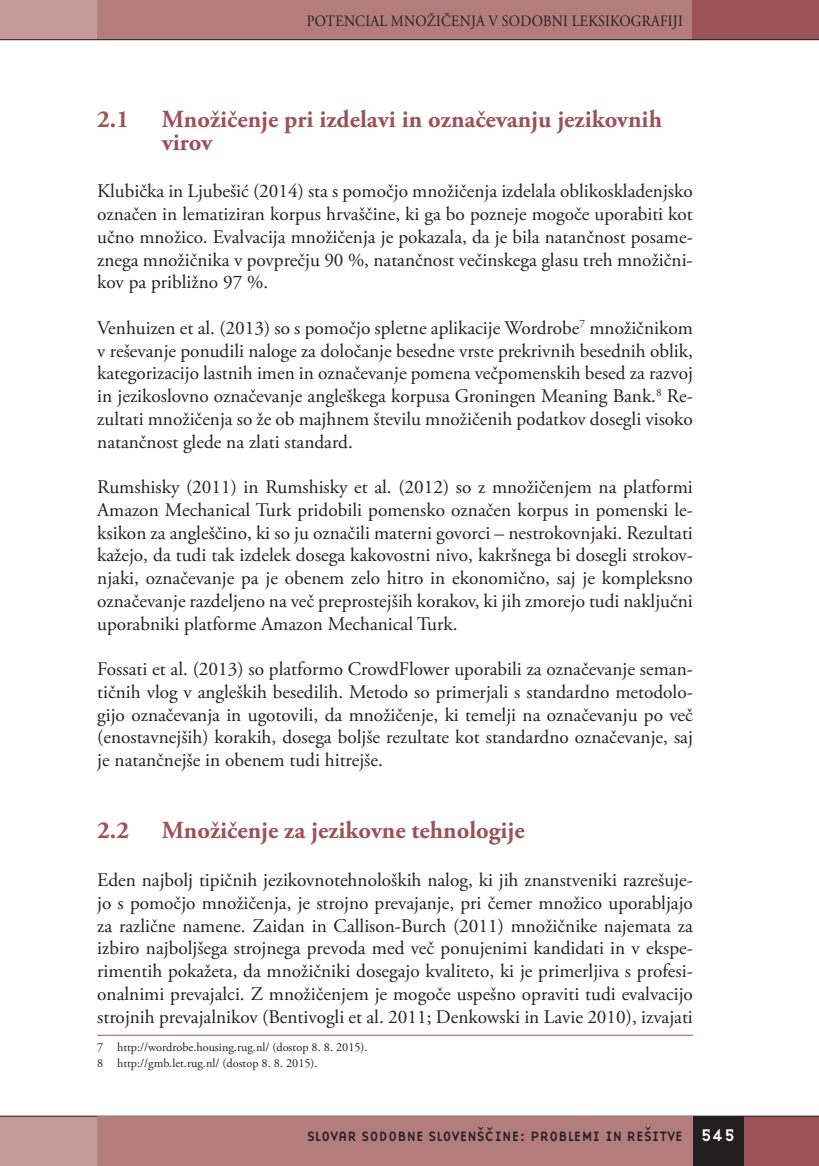
<style>
.page{position:relative;width:819px;height:1166px;background:#fff}
.page>*{position:absolute;margin:0;border:0;box-sizing:border-box;transform-origin:0 0}
.t1{font:700 24.5px/22.8px "Adobe Garamond Pro";color:#9b5358}
.t2{font:19.25px/22.8px "Adobe Garamond Pro";letter-spacing:-.005em;color:#231f20;text-align:justify}
.t3{font:15.75px "Adobe Garamond Pro";letter-spacing:.015em;color:#231f20;scale:.9 1}
.t4{font:14px "Base Nine";color:#231f20}
.t5{font:12.25px/15.8px "Adobe Garamond Pro";color:#231f20}
.s1{font-size:17.5px;color:#fff}
</style>
<div class="page">
<div style="left:97px;top:0;width:596px;height:40px;background:#b37d7c"></div>
<div style="left:743px;top:1116px;width:75px;height:50px;background:#9b5358"></div>
<div style="left:0;top:1116px;width:97px;height:50px;background:#c59b99"></div>
<div style="left:692px;top:1116px;width:51px;height:50px;background:#231f20"></div>
<div style="left:0;top:0;width:97px;height:40px;background:#c59b99"></div>
<div style="left:692px;top:0;width:124px;height:40px;background:#9b5358"></div>
<hr style="left:0;top:39px;width:818px;height:1px;background:#231f20">
<hr style="left:0;top:1116px;width:818px;height:1px;background:#231f20">
<div style="left:97px;top:1116px;width:595px;height:50px;background:#b37d7c"></div>
<hr style="left:97px;top:1035px;width:595px;height:1px;background:#9b5358">
<p class="t3" style="left:307px;top:11px;width:419px">POTENCIAL MNOŽIČENJA V SODOBNI LEKSIKOGRAFIJI</p>
<p class="t1" style="left:97px;top:108px;width:33px">2.1</p>
<p class="t1" style="left:162px;top:108px;width:502px">Množičenje pri izdelavi in označevanju jezikovnih virov</p>
<p class="t2" style="left:97px;top:180px;width:597px">Klubička in Ljubešić (2014) sta s pomočjo množičenja izdelala oblikoskladenjsko označen in lematiziran korpus hrvaščine, ki ga bo pozneje mogoče uporabiti kot učno množico. Evalvacija množičenja je pokazala, da je bila natančnost posame&shy;znega množičnika v povprečju 90 %, natančnost večinskega glasu treh množični&shy;kov pa približno 97 %.</p>
<p class="t2" style="left:97px;top:317px;width:597px">Venhuizen et al. (2013) so s pomočjo spletne aplikacije Wordrobe<sup>7</sup> množičnikom v reševanje ponudili naloge za določanje besedne vrste prekrivnih besednih oblik, kategorizacijo lastnih imen in označevanje pomena večpomenskih besed za razvoj in jezikoslovno označevanje angleškega korpusa Groningen Meaning Bank.<sup>8</sup> Re&shy;zultati množičenja so že ob majhnem številu množičenih podatkov dosegli visoko natančnost glede na zlati standard.</p>
<p class="t2" style="left:97px;top:476px;width:597px">Rumshisky (2011) in Rumshisky et al. (2012) so z množičenjem na platformi Amazon Mechanical Turk pridobili pomensko označen korpus in pomenski le&shy;ksikon za angleščino, ki so ju označili materni govorci – nestrokovnjaki. Rezultati kažejo, da tudi tak izdelek dosega kakovostni nivo, kakršnega bi dosegli strokov&shy;njaki, označevanje pa je obenem zelo hitro in ekonomično, saj je kompleksno označevanje razdeljeno na več preprostejših korakov, ki jih zmorejo tudi naključni uporabniki platforme Amazon Mechanical Turk.</p>
<p class="t2" style="left:97px;top:658px;width:597px">Fossati et al. (2013) so platformo CrowdFlower uporabili za označevanje seman&shy;tičnih vlog v angleških besedilih. Metodo so primerjali s standardno metodolo&shy;gijo označevanja in ugotovili, da množičenje, ki temelji na označevanju po več (enostavnejših) korakih, dosega boljše rezultate kot standardno označevanje, saj je natančnejše in obenem tudi hitrejše.</p>
<p class="t1" style="left:97px;top:820px;width:33px">2.2</p>
<p class="t1" style="left:162px;top:820px;width:364px">Množičenje za jezikovne tehnologije</p>
<p class="t2" style="left:97px;top:869px;width:597px">Eden najbolj tipičnih jezikovnotehnoloških nalog, ki jih znanstveniki razrešuje&shy;jo s pomočjo množičenja, je strojno prevajanje, pri čemer množico uporabljajo za različne namene. Zaidan in Callison-Burch (2011) množičnike najemata za izbiro najboljšega strojnega prevoda med več ponujenimi kandidati in v ekspe&shy;rimentih pokažeta, da množičniki dosegajo kvaliteto, ki je primerljiva s profesi&shy;onalnimi prevajalci. Z množičenjem je mogoče uspešno opraviti tudi evalvacijo strojnih prevajalnikov (Bentivogli et al. 2011; Denkowski in Lavie 2010), izvajati</p>
<p class="t5" style="left:97px;top:1039px;width:272px">7 http://wordrobe.housing.rug.nl/ (dostop 8. 8. 2015).<br>8 http://gmb.let.rug.nl/ (dostop 8. 8. 2015).</p>
<p class="t4" style="left:307px;top:1126px;width:430px">SLOVAR SODOBNE SLOVENŠCˇINE: PROBLEMI IN REŠITVE <span class="s1">545</span></p>
</div>
